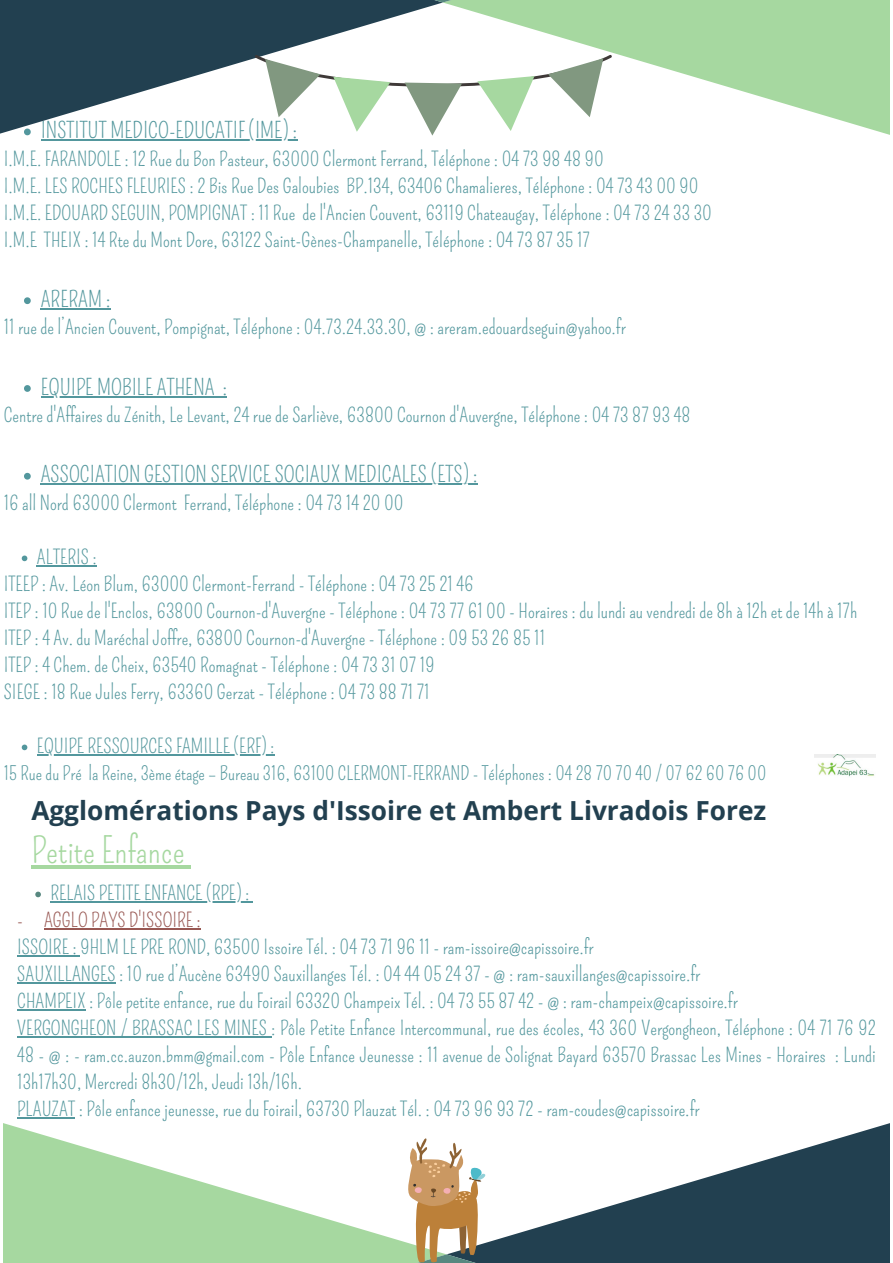
<style>
.page{position:relative;width:893px;height:1263px;background:#fff}
.page>*{position:absolute;margin:0;border:0;box-sizing:border-box;transform-origin:0 0}
.t1{font:35.25px "Pompiere";color:#a6d8a0}
.t2{font:700 26.25px "Open Sans";color:#224050}
.t3{font:21.75px "Pompiere";color:#53979d}
.t4{font:19.5px/27px "Pompiere";color:#53979d;text-align:justify}
.t5{font:19.5px "Pompiere";color:#985853}
.t6{font:18.75px "Pompiere";color:#53979d}
</style>
<div class="page">
<hr style="left:41px;top:139px;width:256px;height:2px;background:#53979d">
<svg style="left:24px;top:297px;width:7px;height:7px"></svg>
<hr style="left:41px;top:308px;width:70px;height:2px;background:#53979d">
<svg style="left:24px;top:385px;width:7px;height:7px"></svg>
<hr style="left:41px;top:396px;width:174px;height:1px;background:#53979d">
<svg style="left:215px;top:396px;width:12px;height:1px"></svg>
<svg style="left:24px;top:473px;width:7px;height:7px"></svg>
<hr style="left:41px;top:483px;width:437px;height:2px;background:#53979d">
<svg style="left:22px;top:555px;width:5px;height:6px"></svg>
<hr style="left:37px;top:565px;width:60px;height:2px;background:#53979d">
<svg style="left:22px;top:744px;width:5px;height:6px"></svg>
<hr style="left:37px;top:754px;width:238px;height:2px;background:#53979d">
<svg style="left:0;top:0;width:441px;height:136px;fill:#224050"></svg>
<svg style="left:445px;top:0;width:444px;height:135px;fill:#a6d8a0"></svg>
<svg style="left:270px;top:0;width:345px;height:3px"></svg>
<svg style="left:617px;top:1123px;width:272px;height:140px;fill:#224050"></svg>
<svg style="left:4px;top:1123px;width:272px;height:140px;fill:#a6d8a0"></svg>
<img style="left:814px;top:755px;width:62px;height:22px">
<svg style="left:276px;top:1138px;width:341px;height:125px"></svg>
<svg style="left:255px;top:55px;width:357px;height:81px"></svg>
<hr style="left:31px;top:865px;width:154px;height:3px;background:#a6d8a0">
<svg style="left:185px;top:865px;width:6px;height:3px"></svg>
<svg style="left:35px;top:892px;width:6px;height:5px"></svg>
<hr style="left:50px;top:901px;width:200px;height:2px;background:#53979d">
<hr style="left:44px;top:928px;width:157px;height:2px;background:#985853">
<hr style="left:17px;top:955px;width:63px;height:2px;background:#53979d">
<hr style="left:17px;top:982px;width:99px;height:2px;background:#53979d">
<hr style="left:17px;top:1009px;width:69px;height:2px;background:#53979d">
<hr style="left:17px;top:1036px;width:254px;height:2px;background:#53979d">
<hr style="left:17px;top:1117px;width:58px;height:2px;background:#53979d">
<p class="t3" style="left:41px;top:118px;width:258px">INSTITUT MEDICO-EDUCATIF (IME) :</p>
<p class="t4" style="left:4px;top:146px;width:601px">I.M.E. FARANDOLE : 12 Rue du Bon Pasteur, 63000 Clermont Ferrand, Téléphone : 04 73 98 48 90</p>
<p class="t4" style="left:4px;top:173px;width:696px">I.M.E. LES ROCHES FLEURIES : 2 Bis Rue Des Galoubies BP.134, 63406 Chamalieres, Téléphone : 04 73 43 00 90</p>
<p class="t4" style="left:4px;top:200px;width:710px">I.M.E. EDOUARD SEGUIN, POMPIGNAT : 11 Rue de l'Ancien Couvent, 63119 Chateaugay, Téléphone : 04 73 24 33 30</p>
<p class="t4" style="left:4px;top:227px;width:588px">I.M.E THEIX : 14 Rte du Mont Dore, 63122 Saint-Gènes-Champanelle, Téléphone : 04 73 87 35 17</p>
<p class="t3" style="left:41px;top:286px;width:72px">ARERAM :</p>
<p class="t4" style="left:4px;top:314px;width:623px">11 rue de l’Ancien Couvent, Pompignat, Téléphone : 04.73.24.33.30, @ : areram.edouardseguin@yahoo.fr</p>
<p class="t3" style="left:41px;top:374px;width:188px">EQUIPE MOBILE ATHENA :</p>
<p class="t4" style="left:4px;top:402px;width:688px">Centre d'Affaires du Zénith, Le Levant, 24 rue de Sarliève, 63800 Cournon d'Auvergne, Téléphone : 04 73 87 93 48</p>
<p class="t3" style="left:41px;top:462px;width:438px">ASSOCIATION GESTION SERVICE SOCIAUX MEDICALES (ETS) :</p>
<p class="t4" style="left:4px;top:490px;width:401px">16 all Nord 63000 Clermont Ferrand, Téléphone : 04 73 14 20 00</p>
<p class="t4" style="left:37px;top:544px;width:62px">ALTERIS :</p>
<p class="t4" style="left:4px;top:571px;width:472px">ITEEP : Av. Léon Blum, 63000 Clermont-Ferrand - Téléphone : 04 73 25 21 46</p>
<p class="t4" style="left:4px;top:598px;width:855px">ITEP : 10 Rue de l'Enclos, 63800 Cournon-d'Auvergne - Téléphone : 04 73 77 61 00 - Horaires : du lundi au vendredi de 8h à 12h et de 14h à 17h</p>
<p class="t4" style="left:4px;top:625px;width:543px">ITEP : 4 Av. du Maréchal Joffre, 63800 Cournon-d'Auvergne - Téléphone : 09 53 26 85 11</p>
<p class="t4" style="left:4px;top:652px;width:432px">ITEP : 4 Chem. de Cheix, 63540 Romagnat - Téléphone : 04 73 31 07 19</p>
<p class="t4" style="left:4px;top:679px;width:427px">SIEGE : 18 Rue Jules Ferry, 63360 Gerzat - Téléphone : 04 73 88 71 71</p>
<p class="t4" style="left:37px;top:733px;width:239px">EQUIPE RESSOURCES FAMILLE (ERF) :</p>
<p class="t6" style="left:4px;top:762px;width:764px">15 Rue du Pré la Reine, 3ème étage – Bureau 316, 63100 CLERMONT-FERRAND - Téléphones : 04 28 70 70 40 / 07 62 60 76 00</p>
<p class="t2" style="left:31px;top:791px;width:736px">Agglomérations Pays d'Issoire et Ambert Livradois Forez</p>
<p class="t1" style="left:31px;top:830px;width:155px">Petite Enfance</p>
<p class="t4" style="left:50px;top:880px;width:201px">RELAIS PETITE ENFANCE (RPE) :</p>
<p class="t5" style="left:17px;top:909px;width:185px">- AGGLO PAYS D'ISSOIRE :</p>
<p class="t4" style="left:17px;top:934px;width:578px">ISSOIRE : 9HLM LE PRE ROND, 63500 Issoire Tél. : 04 73 71 96 11 - ram-issoire@capissoire.fr</p>
<p class="t4" style="left:17px;top:961px;width:684px">SAUXILLANGES : 10 rue d’Aucène 63490 Sauxillanges Tél. : 04 44 05 24 37 - @ : ram-sauxillanges@capissoire.fr</p>
<p class="t4" style="left:17px;top:988px;width:722px">CHAMPEIX : Pôle petite enfance, rue du Foirail 63320 Champeix Tél. : 04 73 55 87 42 - @ : ram-champeix@capissoire.fr</p>
<p class="t4" style="left:17px;top:1015px;width:860px">VERGONGHEON / BRASSAC LES MINES : Pôle Petite Enfance Intercommunal, rue des écoles, 43 360 Vergongheon, Téléphone : 04 71 76 92<br>48 - @ : - ram.cc.auzon.bmm@gmail.com - Pôle Enfance Jeunesse : 11 avenue de Solignat Bayard 63570 Brassac Les Mines - Horaires : Lundi 13h17h30, Mercredi 8h30/12h, Jeudi 13h/16h.</p>
<p class="t4" style="left:17px;top:1096px;width:683px">PLAUZAT : Pôle enfance jeunesse, rue du Foirail, 63730 Plauzat Tél. : 04 73 96 93 72 - ram-coudes@capissoire.fr</p>
</div>
